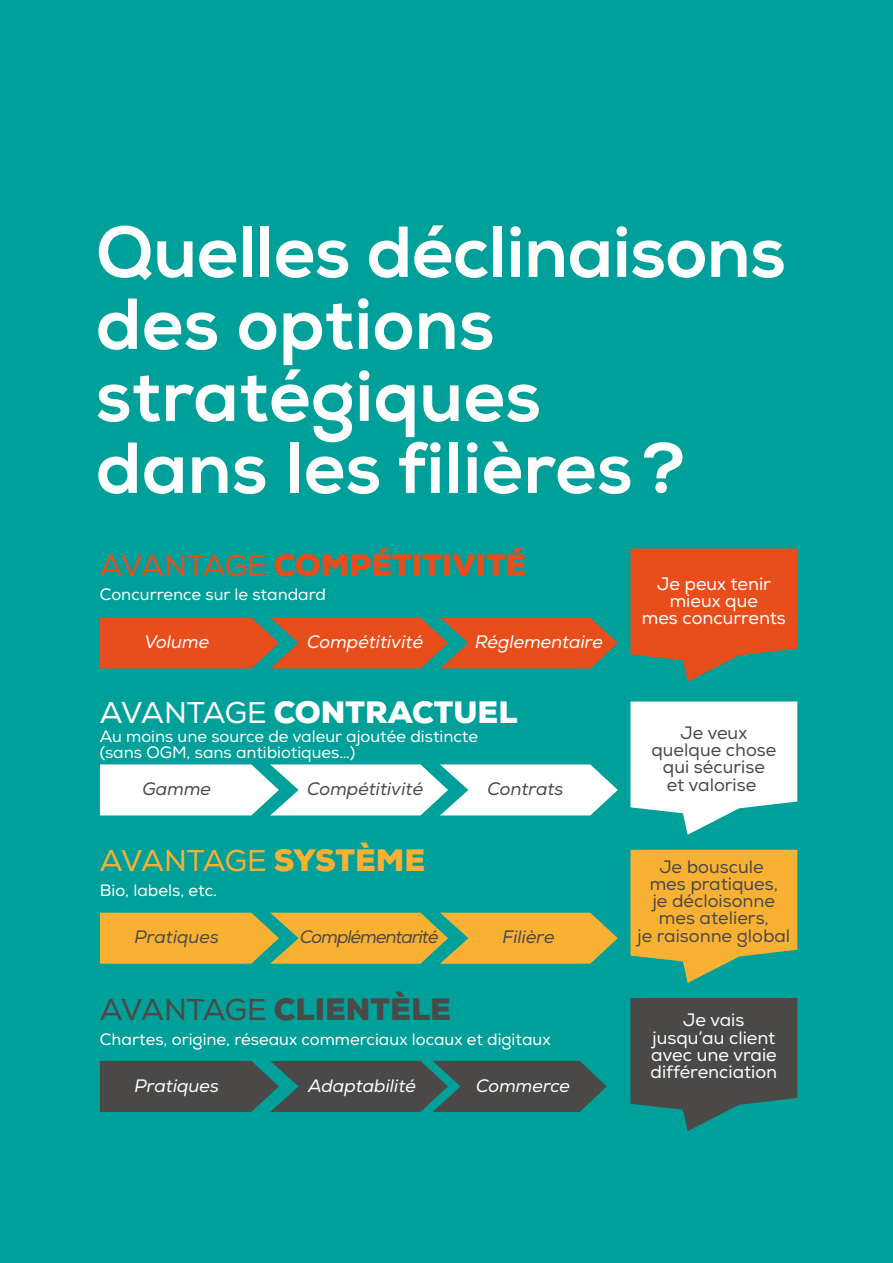
<style>
.page{position:relative;width:893px;height:1263px;background:#00a09a}
.page>*{position:absolute;margin:0;border:0;box-sizing:border-box;transform-origin:0 0}
.t1{font:72px/72px "Nexa X Bold";color:#fff}
.t2{font:900 30px "Nexa";color:#e84e1b}
.t3{font:900 30px "Nexa";color:#fff}
.t4{font:900 30px "Nexa";color:#4a4948}
.t5{font:30px "Nexa";letter-spacing:-.03em;color:#f9b133}
.t6{font:18px/17.2px "Nexa";color:#4a4948;text-align:center}
.t7{font:18px/17.2px "Nexa";color:#fff;text-align:center}
.t8{font:italic 18px "Nexa";color:#fff}
.t9{font:italic 18px "Nexa";color:#4a4948}
.t10{font:italic 18px "Nexa";letter-spacing:-.055em;color:#4a4948}
.t11{font:16.5px/16.5px "Nexa";color:#fff}
.s1{font-weight:400}
.s2{font-weight:900}
</style>
<div class="page">
<svg style="left:630px;top:701px;width:167px;height:134px"></svg>
<svg style="left:100px;top:764px;width:518px;height:51px;background:#e3f4f3"></svg>
<svg style="left:630px;top:850px;width:167px;height:133px"></svg>
<svg style="left:100px;top:913px;width:518px;height:51px;background:#deaf3d"></svg>
<svg style="left:630px;top:998px;width:167px;height:133px"></svg>
<svg style="left:100px;top:1061px;width:507px;height:51px;background:#43504f"></svg>
<svg style="left:630px;top:549px;width:167px;height:133px"></svg>
<svg style="left:100px;top:617px;width:518px;height:51px;background:#ce5729"></svg>
<h1 class="t1" style="left:96px;top:217px;width:692px">Quelles déclinaisons des options stratégiques<br>dans les filières?</h1>
<h2 class="t2" style="left:100px;top:546px;width:428px"><span class="s1">AVANTAGE</span> COMPÉTITIVITÉ</h2>
<p class="t11" style="left:100px;top:586px;width:228px">Concurrence sur le standard</p>
<p class="t8" style="left:144px;top:631px;width:66px">Volume</p>
<p class="t8" style="left:307px;top:631px;width:118px">Compétitivité</p>
<p class="t8" style="left:475px;top:631px;width:129px">Réglementaire</p>
<p class="t7" style="left:642px;top:575px;width:146px">Je peux tenir mieux que<br>mes concurrents</p>
<h2 class="t3" style="left:100px;top:693px;width:419px"><span class="s1">AVANTAGE</span> CONTRACTUEL</h2>
<p class="t11" style="left:100px;top:728px;width:380px">Au moins une source de valeur ajoutée distincte (sans OGM, sans antibiotiques…)</p>
<p class="t6" style="left:651px;top:724px;width:126px">Je veux quelque chose qui sécurise</p>
<p class="t9" style="left:142px;top:778px;width:70px">Gamme</p>
<p class="t9" style="left:307px;top:778px;width:118px">Compétitivité</p>
<p class="t9" style="left:487px;top:778px;width:78px">Contrats</p>
<p class="t6" style="left:667px;top:776px;width:91px">et valorise</p>
<h2 class="t5" style="left:100px;top:843px;width:327px">AVANTAGE <span class="s2">SYSTÈME</span></h2>
<p class="t11" style="left:100px;top:882px;width:119px">Bio, labels, etc.</p>
<p class="t6" style="left:650px;top:858px;width:130px">Je bouscule mes pratiques, je décloisonne mes ateliers,</p>
<p class="t9" style="left:135px;top:926px;width:86px">Pratiques</p>
<p class="t10" style="left:300px;top:926px;width:140px">Complémentarité</p>
<p class="t9" style="left:502px;top:926px;width:54px">Filière</p>
<p class="t6" style="left:637px;top:927px;width:154px">je raisonne global</p>
<h2 class="t4" style="left:100px;top:989px;width:353px"><span class="s1">AVANTAGE</span> CLIENTÈLE</h2>
<p class="t11" style="left:100px;top:1031px;width:452px">Chartes, origine, réseaux commerciaux locaux et digitaux</p>
<p class="t8" style="left:135px;top:1074px;width:86px">Pratiques</p>
<p class="t8" style="left:308px;top:1074px;width:109px">Adaptabilité</p>
<p class="t8" style="left:476px;top:1074px;width:96px">Commerce</p>
<p class="t7" style="left:651px;top:1012px;width:128px">Je vais jusqu’au client avec une vraie différenciation</p>
</div>
